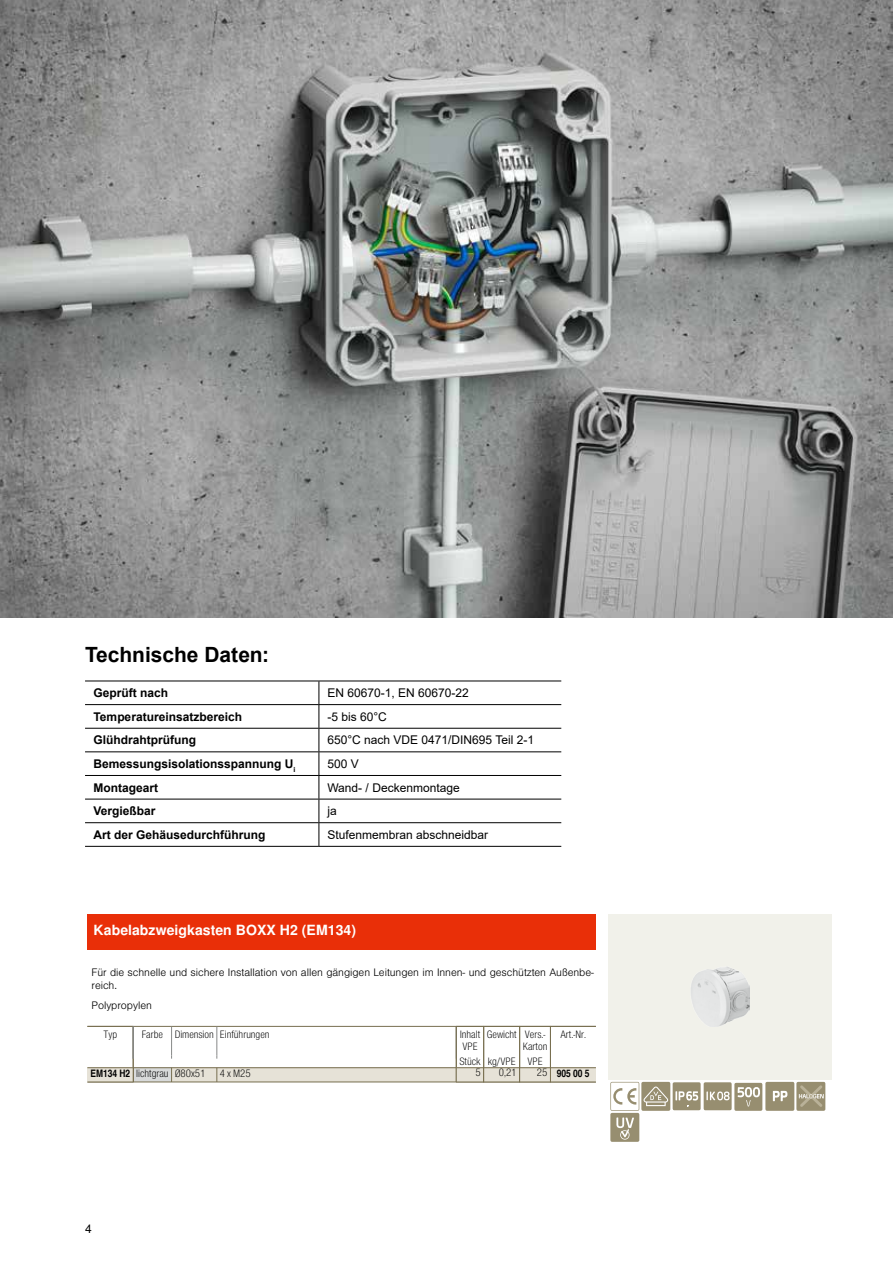
<style>
.page{position:relative;width:893px;height:1263px;background:#fff}
.page>*{position:absolute;margin:0;border:0;box-sizing:border-box;transform-origin:0 0}
.t1{font:700 21px "Arial";color:#000}
.t2{font:700 14.1px "Nimbus San LOT";letter-spacing:.005em;color:#fff}
.t3{font:700 12px "Arial";color:#000}
.t4{font:12px "Arial";color:#000}
.t5{font:12px "Nimbus San LOT";color:#000}
.t6{font:300 10.35px/12.3px "Nimbus San LOT";letter-spacing:-.005em;color:#000}
.t7{font:10.35px/12.3px "Nimbus San LOT Lig Con";letter-spacing:-.005em;color:#000}
.t8{font:700 10.35px "Nimbus San Con L";letter-spacing:-.005em;color:#000}
</style>
<div class="page">
<img style="left:0;top:0;width:893px;height:617px">
<hr style="left:85px;top:681px;width:234px;height:1px;background:#000">
<hr style="left:319px;top:681px;width:242px;height:1px;background:#000">
<hr style="left:85px;top:704px;width:234px;height:1px;background:#000">
<hr style="left:319px;top:704px;width:242px;height:1px;background:#000">
<hr style="left:85px;top:728px;width:234px;height:1px;background:#000">
<hr style="left:319px;top:728px;width:242px;height:1px;background:#000">
<hr style="left:85px;top:751px;width:234px;height:1px;background:#000">
<hr style="left:319px;top:751px;width:242px;height:1px;background:#000">
<hr style="left:85px;top:775px;width:234px;height:1px;background:#000">
<hr style="left:319px;top:775px;width:242px;height:1px;background:#000">
<hr style="left:85px;top:799px;width:234px;height:1px;background:#000">
<hr style="left:319px;top:799px;width:242px;height:1px;background:#000">
<hr style="left:85px;top:822px;width:234px;height:1px;background:#000">
<hr style="left:319px;top:822px;width:242px;height:1px;background:#000">
<svg style="left:319px;top:681px;width:1px;height:165px"></svg>
<hr style="left:85px;top:846px;width:234px;height:1px;background:#000">
<hr style="left:319px;top:846px;width:242px;height:1px;background:#000">
<div style="left:133px;top:1068px;width:323px;height:14px;background:#e6e2d7"></div>
<div style="left:133px;top:1068px;width:39px;height:14px;background:#d8dada"></div>
<svg style="left:171px;top:1068px;width:1px;height:14px"></svg>
<svg style="left:217px;top:1068px;width:1px;height:14px"></svg>
<hr style="left:87px;top:1067px;width:509px;height:1px;background:#786f50">
<hr style="left:87px;top:1026px;width:509px;height:1px;background:#786f50">
<hr style="left:87px;top:1082px;width:509px;height:1px;background:#786f50">
<div style="left:87px;top:1068px;width:46px;height:14px;background:#e6e2d7"></div>
<hr style="left:133px;top:1026px;width:1px;height:56px;background:#786f50">
<svg style="left:171px;top:1026px;width:1px;height:33px"></svg>
<svg style="left:217px;top:1026px;width:1px;height:33px"></svg>
<svg style="left:133px;top:1026px;width:1px;height:33px"></svg>
<div style="left:456px;top:1068px;width:28px;height:14px;background:#e6e2d7"></div>
<svg style="left:457px;top:1067px;width:26px;height:1px"></svg>
<hr style="left:456px;top:1026px;width:1px;height:56px;background:#786f50">
<svg style="left:456px;top:1082px;width:27px;height:1px"></svg>
<div style="left:484px;top:1068px;width:36px;height:14px;background:#e6e2d7"></div>
<hr style="left:483px;top:1026px;width:1px;height:56px;background:#786f50">
<div style="left:550px;top:1068px;width:46px;height:14px;background:#e6e2d7"></div>
<div style="left:520px;top:1068px;width:30px;height:14px;background:#e6e2d7"></div>
<hr style="left:519px;top:1026px;width:1px;height:56px;background:#786f50">
<hr style="left:550px;top:1026px;width:1px;height:56px;background:#786f50">
<div style="left:87px;top:914px;width:509px;height:36px;background:#e92f08"></div>
<div style="left:608px;top:914px;width:224px;height:166px;background:#f1f1ea"></div>
<img style="left:691px;top:967px;width:58px;height:59px">
<div style="left:641px;top:1082px;width:29px;height:29px;background:#978e70;border-radius:2px"></div>
<svg style="left:610px;top:1082px;width:58px;height:29px"></svg>
<div style="left:673px;top:1082px;width:28px;height:28px;background:#978e70;border-radius:2px"></div>
<svg style="left:675px;top:1091px;width:23px;height:16px"></svg>
<div style="left:704px;top:1082px;width:28px;height:28px;background:#978e70;border-radius:2px"></div>
<svg style="left:706px;top:1091px;width:24px;height:9px"></svg>
<div style="left:734px;top:1083px;width:28px;height:28px;background:#978e70;border-radius:2px"></div>
<svg style="left:738px;top:1087px;width:22px;height:19px"></svg>
<div style="left:765px;top:1082px;width:29px;height:29px;background:#978e70;border-radius:2px"></div>
<svg style="left:772px;top:1090px;width:16px;height:11px"></svg>
<div style="left:796px;top:1082px;width:29px;height:29px;background:#978e70;border-radius:2px"></div>
<svg style="left:799px;top:1085px;width:25px;height:22px"></svg>
<div style="left:610px;top:1113px;width:29px;height:29px;background:#978e70;border-radius:2px"></div>
<svg style="left:616px;top:1117px;width:18px;height:23px"></svg>
<h1 class="t1" style="left:85px;top:640px;width:186px">Technische Daten:</h1>
<p class="t3" style="left:94px;top:684px;width:76px">Geprüft nach</p>
<p class="t4" style="left:327px;top:685px;width:143px">EN 60670-1, EN 60670-22</p>
<p class="t3" style="left:94px;top:708px;width:150px">Temperatureinsatzbereich</p>
<p class="t4" style="left:327px;top:708px;width:61px">-5 bis 60°C</p>
<p class="t3" style="left:94px;top:732px;width:104px">Glühdrahtprüfung</p>
<p class="t4" style="left:327px;top:732px;width:208px">650°C nach VDE 0471/DIN695 Teil 2-1</p>
<p class="t3" style="left:94px;top:755px;width:203px">Bemessungsisolationsspannung U<sub>i</sub></p>
<p class="t4" style="left:327px;top:755px;width:33px">500 V</p>
<p class="t3" style="left:94px;top:779px;width:66px">Montageart</p>
<p class="t4" style="left:327px;top:779px;width:134px">Wand- / Deckenmontage</p>
<p class="t3" style="left:94px;top:802px;width:64px">Vergießbar</p>
<p class="t4" style="left:327px;top:803px;width:11px">ja</p>
<p class="t3" style="left:94px;top:826px;width:174px">Art der Gehäusedurchführung</p>
<p class="t4" style="left:327px;top:826px;width:162px">Stufenmembran abschneidbar</p>
<p class="t2" style="left:94px;top:922px;width:264px">Kabelabzweigkasten BOXX H2 (EM134)</p>
<p class="t6" style="left:92px;top:967px;width:504px">Für die schnelle und sichere Installation von allen gängigen Leitungen im Innen- und geschützten Außenbe&shy;reich.</p>
<p class="t6" style="left:92px;top:999px;width:62px">Polypropylen</p>
<p class="t7" style="left:142px;top:1028px;width:129px">Farbe Dimension Einführungen</p>
<p class="t7" style="left:104px;top:1028px;width:15px">Typ</p>
<p class="t8" style="left:91px;top:1067px;width:41px">EM134 H2</p>
<p class="t7" style="left:136px;top:1067px;width:71px">lichtgrau Ø80x51</p>
<p class="t7" style="left:220px;top:1067px;width:32px">4xM25</p>
<p class="t5" style="left:85px;top:1222px;width:8px">4</p>
<p class="t7" style="left:487px;top:1028px;width:31px">Gewicht</p>
<p class="t7" style="left:499px;top:1067px;width:19px">0,21</p>
<p class="t7" style="left:460px;top:1028px;width:22px">Inhalt<br>VPE</p>
<p class="t7" style="left:475px;top:1067px;width:7px">5</p>
<p class="t7" style="left:523px;top:1028px;width:26px">Vers.-<br>Karton</p>
<p class="t7" style="left:537px;top:1067px;width:12px">25</p>
<p class="t7" style="left:459px;top:1055px;width:23px">Stück</p>
<p class="t7" style="left:488px;top:1055px;width:29px">kg/VPE</p>
<p class="t7" style="left:527px;top:1055px;width:17px">VPE</p>
<p class="t7" style="left:560px;top:1028px;width:27px">Art.-Nr.</p>
<p class="t8" style="left:557px;top:1067px;width:34px">905 00 5</p>
</div>
